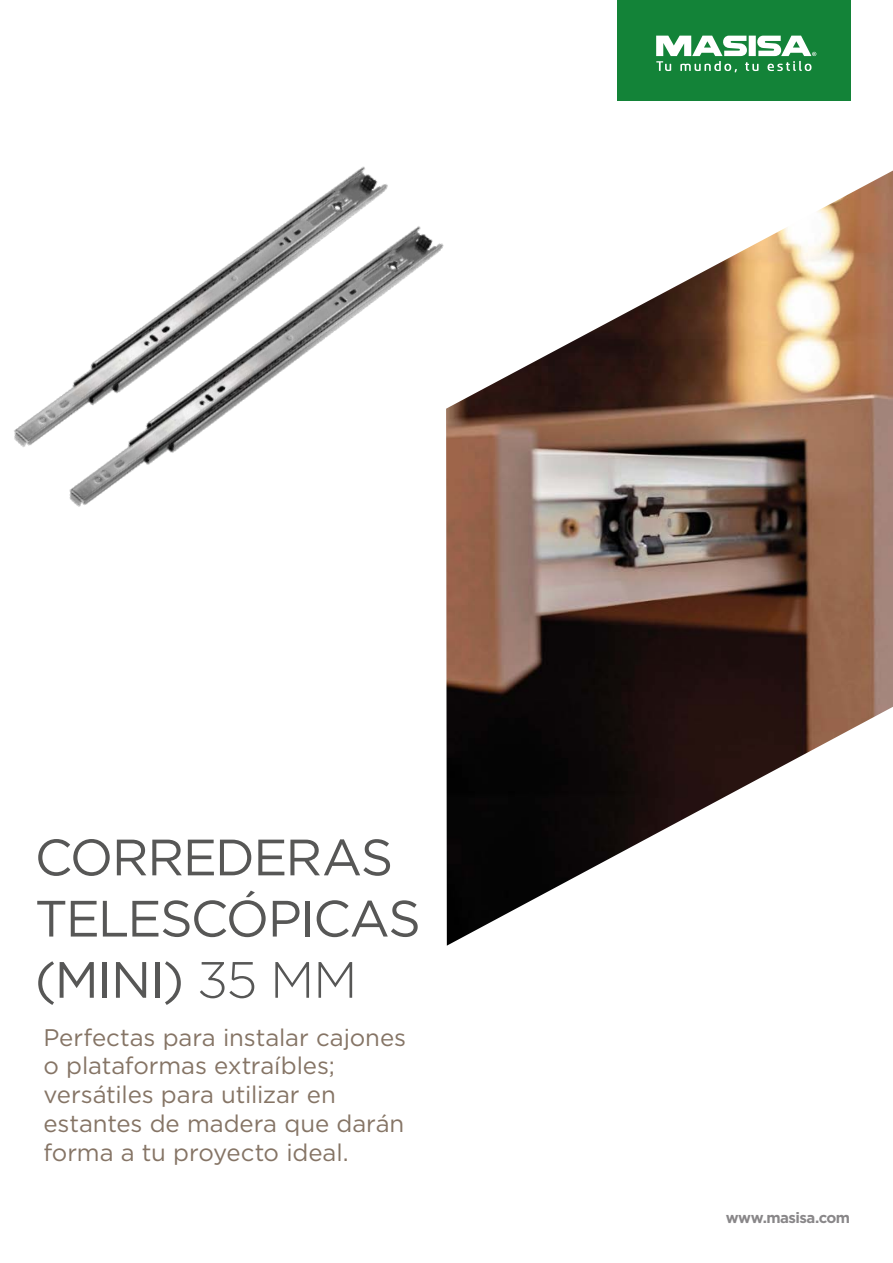
<style>
.page{position:relative;width:893px;height:1263px;background:#fff}
.page>*{position:absolute;margin:0;border:0;box-sizing:border-box;transform-origin:0 0}
.t1{font:51px/61.2px "Gotham";letter-spacing:-.03em;color:#575756}
.t2{font:24px/28.8px "Gotham";letter-spacing:-.005em;color:#857465}
.t3{font:700 15px "Gotham";letter-spacing:-.035em;color:#898789}
.s1{font-weight:300}
</style>
<div class="page">
<div style="left:617px;top:0;width:233px;height:100px;background:#138338"></div>
<svg style="left:656px;top:36px;width:160px;height:36px"></svg>
<img style="left:446px;top:171px;width:447px;height:775px">
<img style="left:14px;top:166px;width:433px;height:414px">
<h1 class="t1" style="left:35px;top:826px;width:388px">CORREDERAS<br>TELESCÓPICAS (MINI) <span class="s1">35 MM</span></h1>
<p class="t2" style="left:43px;top:1022px;width:364px">Perfectas para instalar cajones o plataformas extraíbles; versátiles para utilizar en estantes de madera que darán forma a tu proyecto ideal.</p>
<p class="t3" style="left:726px;top:1207px;width:126px">www.masisa.com</p>
</div>
